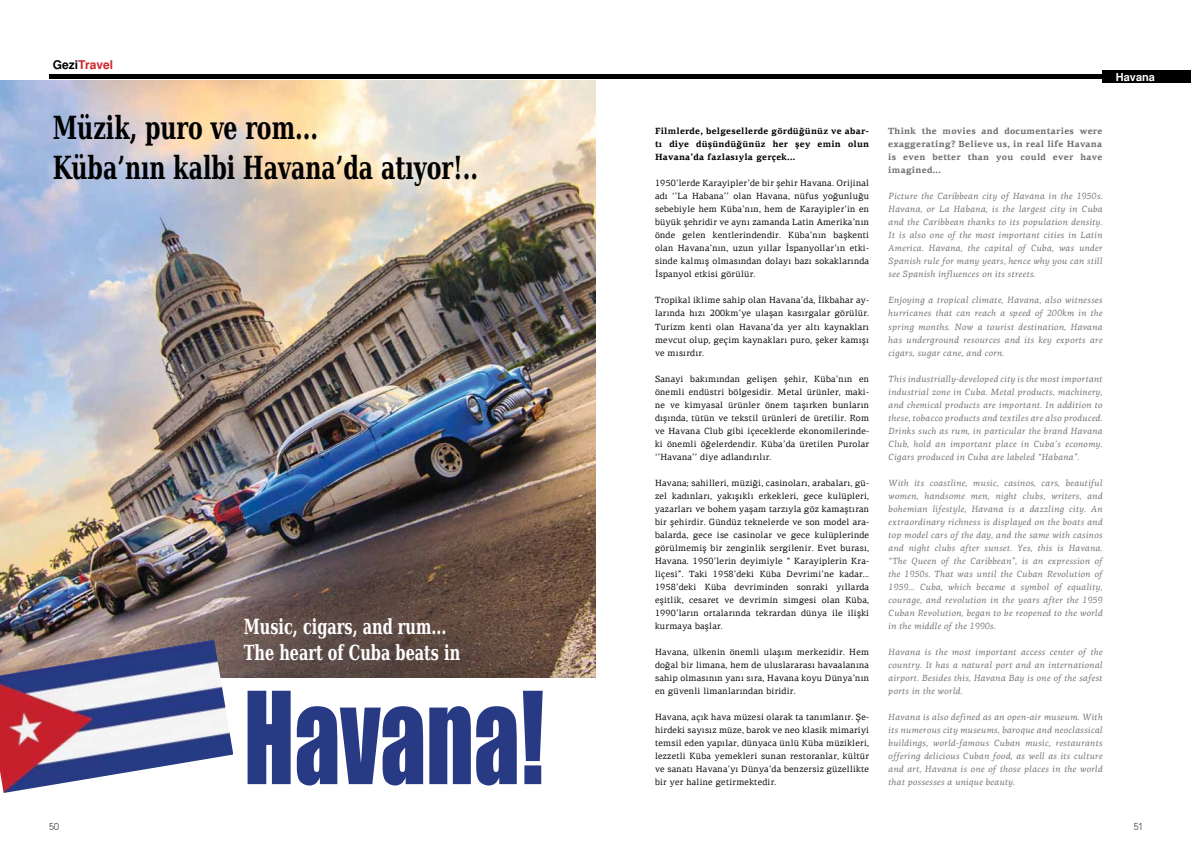
<style>
.page{position:relative;width:1191px;height:851px;background:#fff}
.page>*{position:absolute;margin:0;border:0;box-sizing:border-box;transform-origin:0 0}
.t1{font:118px "Impact";color:#273a83;scale:.77 1}
.t2{font:700 31.8px/39.9px "DejaVu Serif Condensed";color:#000;scale:.77 1}
.t3{font:700 20.9px/26px "DejaVu Serif Condensed";color:#fff;scale:.77 1}
.t4{font:700 12px "Helvetica Tr";color:#d2232a}
.t5{font:700 11px "Helvetica Tr";color:#fff}
.t6{font:9px/13px "PF Agora Serif Pro";letter-spacing:.025em;color:#000;text-align:justify}
.t7{font:italic 9px/13px "PF Agora Serif Pro";letter-spacing:.03em;color:#6d6e71;text-align:justify}
.t8{font:700 9px/13px "PF Agora Serif Pro";letter-spacing:.03em;color:#6d6e71;text-align:justify}
.t9{font:700 9px/13px "PF Agora Serif Pro";letter-spacing:.025em;color:#000;text-align:justify}
.t10{font:300 9px "Kirvy";color:#000}
.s1{color:#000}
</style>
<div class="page">
<div style="left:49px;top:74px;width:1093px;height:5px;background:#000"></div>
<img style="left:0;top:81px;width:595px;height:596px">
<div style="left:1102px;top:70px;width:89px;height:13px;background:#000"></div>
<img style="left:0;top:639px;width:233px;height:153px">
<h3 class="t4" style="left:53px;top:57px;width:62px"><span class="s1">Gezi</span>Travel</h3>
<h2 class="t2" style="left:53px;top:106px;width:554px">Müzik, puro ve rom...<br>Küba’nın kalbi Havana’da atıyor!..</h2>
<h3 class="t3" style="left:244px;top:612px;width:282px">Music, cigars, and rum...<br>The heart of Cuba beats in</h3>
<h1 class="t1" style="left:244px;top:646px;width:392px">Havana!</h1>
<p class="t9" style="left:655px;top:125px;width:216px">Filmlerde, belgesellerde gördüğünüz ve abar&shy;tı diye düşündüğünüz her şey emin olun Havana’da fazlasıyla gerçek...</p>
<p class="t6" style="left:655px;top:177px;width:216px">1950’lerde Karayipler’de bir şehir Havana. Orijinal adı ‘’La Habana’’ olan Havana, nüfus yoğunluğu sebebiyle hem Küba’nın, hem de Karayipler’in en büyük şehridir ve aynı zamanda Latin Amerika’nın önde gelen kentlerindendir. Küba’nın başkenti olan Havana’nın, uzun yıllar İspanyollar’ın etki&shy;sinde kalmış olmasından dolayı bazı sokaklarında İspanyol etkisi görülür.</p>
<p class="t6" style="left:655px;top:294px;width:216px">Tropikal iklime sahip olan Havana’da, İlkbahar ay&shy;larında hızı 200km’ye ulaşan kasırgalar görülür.<br>Turizm kenti olan Havana’da yer altı kaynakları mevcut olup, geçim kaynakları puro, şeker kamışı ve mısırdır.</p>
<p class="t6" style="left:655px;top:372px;width:216px">Sanayi bakımından gelişen şehir, Küba’nın en önemli endüstri bölgesidir. Metal ürünler, maki&shy;ne ve kimyasal ürünler önem taşırken bunların dışında, tütün ve tekstil ürünleri de üretilir. Rom ve Havana Club gibi içeceklerde ekonomilerinde&shy;ki önemli öğelerdendir. Küba’da üretilen Purolar ‘’Havana’’ diye adlandırılır.</p>
<p class="t6" style="left:655px;top:476px;width:216px">Havana; sahilleri, müziği, casinoları, arabaları, gü&shy;zel kadınları, yakışıklı erkekleri, gece kulüpleri, yazarları ve bohem yaşam tarzıyla göz kamaştıran bir şehirdir. Gündüz teknelerde ve son model ara&shy;balarda, gece ise casinolar ve gece kulüplerinde görülmemiş bir zenginlik sergilenir. Evet burası, Havana. 1950’lerin deyimiyle “ Karayiplerin Kra&shy;liçesi”. Taki 1958’deki Küba Devrimi’ne kadar...<br>1958’deki Küba devriminden sonraki yıllarda eşitlik, cesaret ve devrimin simgesi olan Küba, 1990’ların ortalarında tekrardan dünya ile ilişki kurmaya başlar.</p>
<p class="t6" style="left:655px;top:645px;width:216px">Havana, ülkenin önemli ulaşım merkezidir. Hem doğal bir limana, hem de uluslararası havaalanına sahip olmasının yanı sıra, Havana koyu Dünya’nın en güvenli limanlarından biridir.</p>
<p class="t6" style="left:655px;top:710px;width:216px">Havana, açık hava müzesi olarak ta tanımlanır. Şe&shy;hirdeki sayısız müze, barok ve neo klasik mimariyi temsil eden yapılar, dünyaca ünlü Küba müzikleri, lezzetli Küba yemekleri sunan restoranlar, kültür ve sanatı Havana’yı Dünya’da benzersiz güzellikte bir yer haline getirmektedir.</p>
<p class="t5" style="left:1116px;top:70px;width:41px">Havana</p>
<p class="t8" style="left:888px;top:125px;width:216px">Think the movies and documentaries were exaggerating? Believe us, in real life Havana is even better than you could ever have imagined...</p>
<p class="t7" style="left:888px;top:190px;width:216px">Picture the Caribbean city of Havana in the 1950s.<br>Havana, or La Habana, is the largest city in Cuba and the Caribbean thanks to its population density.<br>It is also one of the most important cities in Latin America. Havana, the capital of Cuba, was under Spanish rule for many years, hence why you can still see Spanish influences on its streets.</p>
<p class="t7" style="left:888px;top:294px;width:216px">Enjoying a tropical climate, Havana, also witnesses hurricanes that can reach a speed of 200km in the spring months. Now a tourist destination, Havana has underground resources and its key exports are cigars, sugar cane, and corn.</p>
<p class="t7" style="left:888px;top:372px;width:216px">This industrially-developed city is the most important industrial zone in Cuba. Metal products, machinery, and chemical products are important. In addition to these, tobacco products and textiles are also produced.<br>Drinks such as rum, in particular the brand Havana Club, hold an important place in Cuba’s economy.<br>Cigars produced in Cuba are labeled “Habana”.</p>
<p class="t7" style="left:888px;top:476px;width:216px">With its coastline, music, casinos, cars, beautiful women, handsome men, night clubs, writers, and bohemian lifestyle, Havana is a dazzling city. An extraordinary richness is displayed on the boats and top model cars of the day, and the same with casinos and night clubs after sunset. Yes, this is Havana. “The Queen of the Caribbean”, is an expression of the 1950s. That was until the Cuban Revolution of 1959... Cuba, which became a symbol of equality, courage, and revolution in the years after the 1959<br>Cuban Revolution, began to be reopened to the world in the middle of the 1990s.</p>
<p class="t7" style="left:888px;top:645px;width:216px">Havana is the most important access center of the country. It has a natural port and an international airport. Besides this, Havana Bay is one of the safest ports in the world.</p>
<p class="t7" style="left:888px;top:710px;width:216px">Havana is also defined as an open-air museum. With its numerous city museums, baroque and neoclassical buildings, world-famous Cuban music, restaurants offering delicious Cuban food, as well as its culture and art, Havana is one of those places in the world that possesses a unique beauty.</p>
<p class="t10" style="left:49px;top:821px;width:12px">50</p>
<p class="t10" style="left:1133px;top:821px;width:10px">51</p>
</div>
